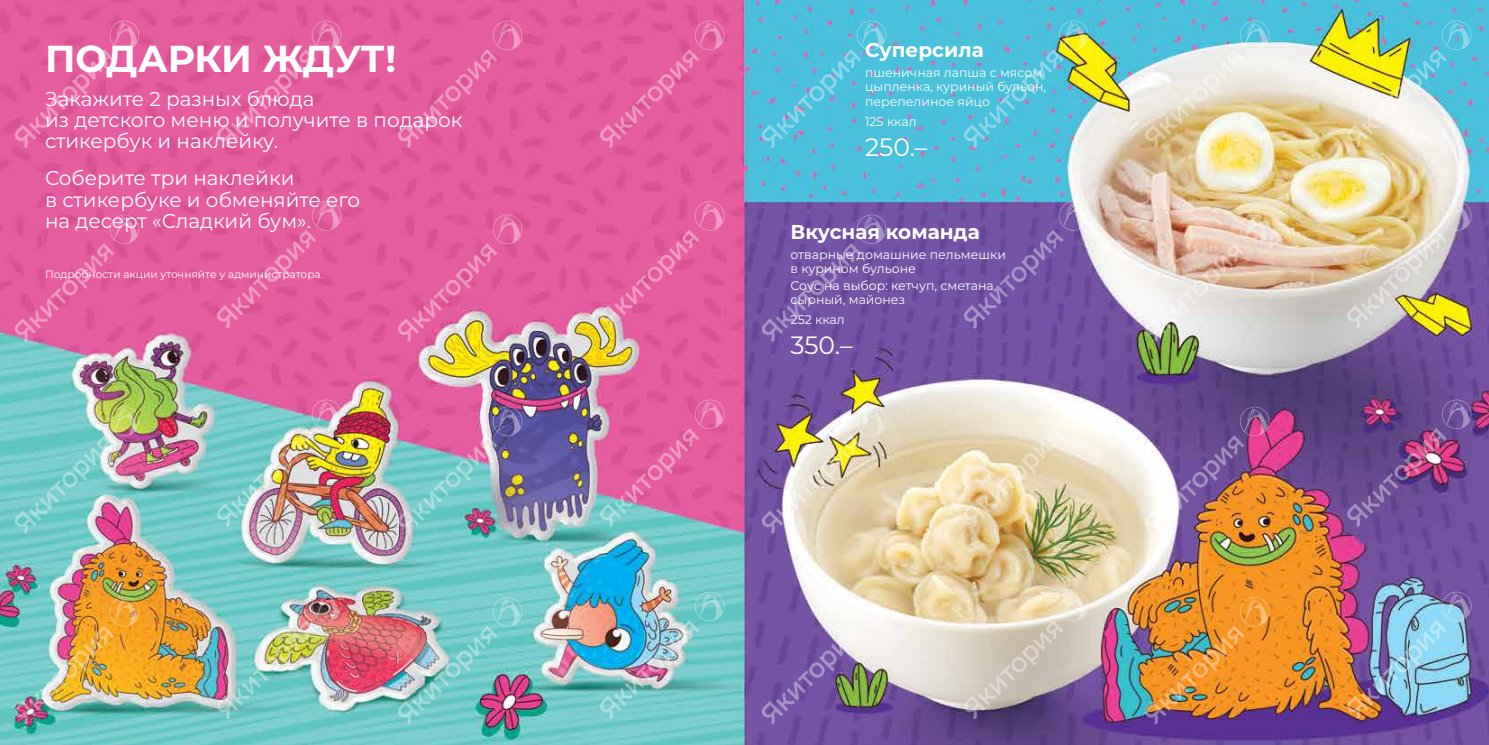
<style>
.page{position:relative;width:1489px;height:745px;background:#fff}
.page>*{position:absolute;margin:0;border:0;box-sizing:border-box;transform-origin:0 0}
.t1{font:700 37.5px "Montserrat";letter-spacing:-.005em;color:#fff}
.t2{font:25px "Montserrat";color:#fff}
.t3{font:20px/21.2px "Montserrat";color:#fff}
.t4{font:700 20px "Montserrat";color:#fff}
.t5{font:12.5px/14.4px "Montserrat";color:#fff}
.t6{font:10.62px "Montserrat";color:#fff}
</style>
<div class="page">
<img style="left:0;top:0;width:1488px;height:744px">
<img style="left:14px;top:405px;width:127px;height:128px">
<img style="left:397px;top:405px;width:127px;height:128px">
<img style="left:216px;top:398px;width:127px;height:128px">
<svg style="left:599px;top:398px;width:127px;height:128px;background:#d66da5"></svg>
<img style="left:761px;top:405px;width:126px;height:128px">
<img style="left:1144px;top:405px;width:126px;height:128px">
<img style="left:963px;top:398px;width:126px;height:128px">
<img style="left:1346px;top:398px;width:126px;height:128px">
<img style="left:14px;top:595px;width:127px;height:129px">
<img style="left:397px;top:595px;width:127px;height:129px">
<img style="left:216px;top:589px;width:127px;height:129px">
<img style="left:599px;top:589px;width:127px;height:129px">
<img style="left:761px;top:595px;width:126px;height:129px">
<img style="left:1144px;top:595px;width:126px;height:129px">
<svg style="left:963px;top:589px;width:126px;height:129px;background:#c2b5ac"></svg>
<img style="left:1346px;top:589px;width:126px;height:129px">
<svg style="left:14px;top:213px;width:127px;height:129px;background:#e460a0"></svg>
<svg style="left:397px;top:213px;width:127px;height:129px;background:#e36aa0"></svg>
<svg style="left:216px;top:199px;width:127px;height:129px;background:#e460a0"></svg>
<svg style="left:599px;top:199px;width:127px;height:129px;background:#e462a0"></svg>
<svg style="left:761px;top:213px;width:126px;height:129px;background:#7656a5"></svg>
<img style="left:1144px;top:213px;width:126px;height:129px">
<svg style="left:963px;top:199px;width:126px;height:129px;background:#795ca7"></svg>
<img style="left:1346px;top:199px;width:126px;height:129px">
<svg style="left:14px;top:19px;width:127px;height:129px;background:#e460a0"></svg>
<svg style="left:397px;top:19px;width:127px;height:129px;background:#e460a0"></svg>
<svg style="left:216px;top:19px;width:127px;height:129px;background:#e460a0"></svg>
<svg style="left:599px;top:19px;width:127px;height:129px;background:#e45fa0"></svg>
<svg style="left:761px;top:19px;width:126px;height:129px;background:#51bfd9"></svg>
<img style="left:1144px;top:19px;width:126px;height:129px">
<img style="left:963px;top:19px;width:126px;height:129px">
<img style="left:1346px;top:19px;width:126px;height:129px">
<h1 class="t1" style="left:45px;top:31px;width:353px">ПОДАРКИ ЖДУТ!</h1>
<h3 class="t3" style="left:45px;top:87px;width:419px">Закажите 2 разных блюда<br>из детского меню и получите в подарок стикербук и наклейку.</h3>
<h3 class="t3" style="left:45px;top:167px;width:316px">Соберите три наклейки<br>в стикербуке и обменяйте его на десерт «Сладкий бум».</h3>
<p class="t6" style="left:45px;top:267px;width:279px">Подробности акции уточняйте у администратора.</p>
<h3 class="t4" style="left:865px;top:36px;width:120px">Суперсила</h3>
<p class="t5" style="left:865px;top:65px;width:183px">пшеничная лапша с мясом цыпленка, куриный бульон, перепелиное яйцо</p>
<p class="t5" style="left:865px;top:113px;width:53px">125 ккал</p>
<h2 class="t2" style="left:865px;top:129px;width:64px">250.–</h2>
<h3 class="t4" style="left:790px;top:218px;width:191px">Вкусная команда</h3>
<p class="t5" style="left:790px;top:247px;width:217px">отварные домашние пельмешки в курином бульоне</p>
<p class="t5" style="left:790px;top:277px;width:207px">Соус на выбор: кетчуп, сметана, сырный, майонез</p>
<p class="t5" style="left:790px;top:311px;width:56px">252 ккал</p>
<h2 class="t2" style="left:790px;top:327px;width:64px">350.–</h2>
</div>
